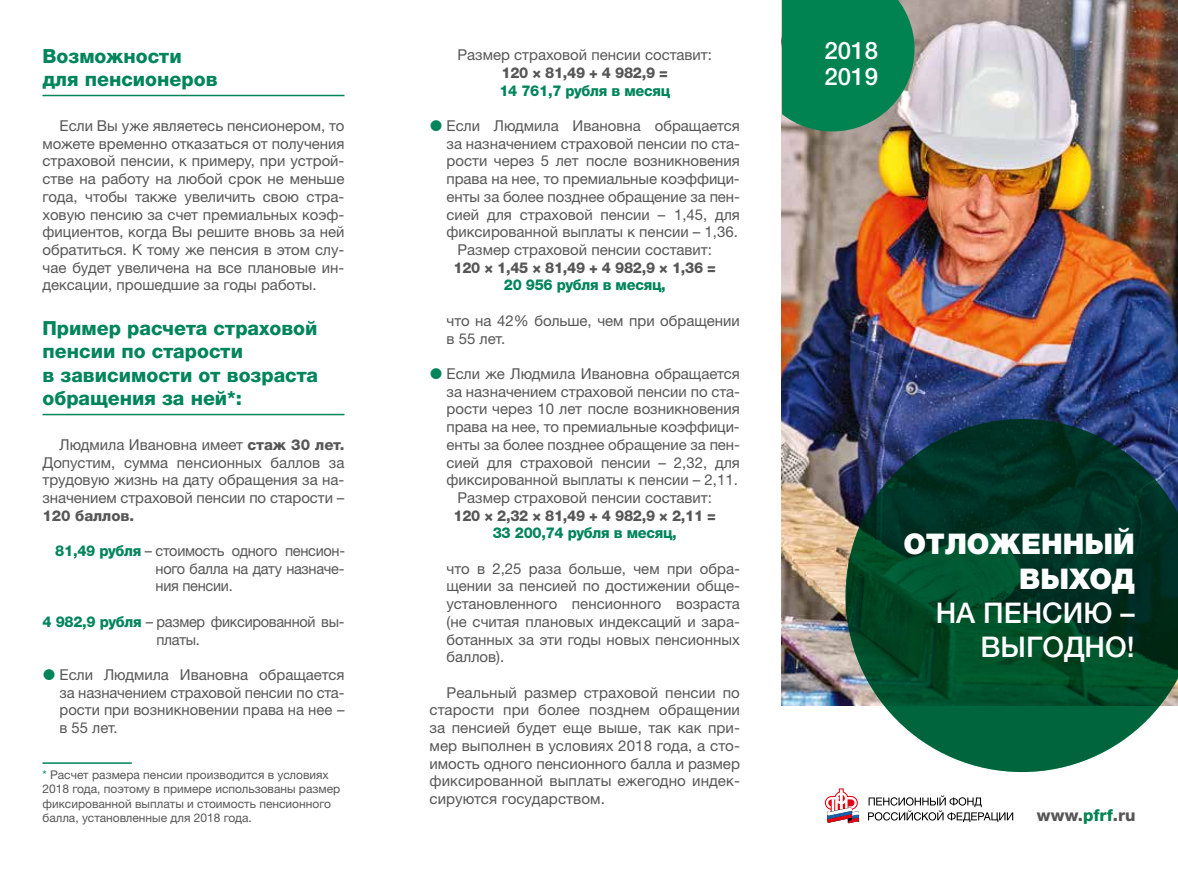
<style>
.page{position:relative;width:1178px;height:872px;background:#fff}
.page>*{position:absolute;margin:0;border:0;box-sizing:border-box;transform-origin:0 0}
.t1{font:500 28.5px/34.2px "Helvetica Neue LTW1 G";color:#fff;text-align:right}
.t2{font:900 28.5px/34.2px "Helvetica Neue LTW1 G";color:#fff;text-align:right}
.t3{font:500 24px/25.5px "Helvetica Neue LTW1 G";color:#fff}
.t4{font:800 19.5px/23.4px "Helvetica Neue LTW1 G";color:#00855a}
.t5{font:800 16.5px "Helvetica Neue LTW1 G";letter-spacing:.005em;color:#575756}
.t6{font:15px/17.7px "Helvetica Neue LTW1 G";color:#575756;text-align:justify}
.t7{font:800 15px "Helvetica Neue LTW1 G";letter-spacing:-.02em;color:#575756}
.t8{font:800 15px "Helvetica Neue LTW1 G";letter-spacing:-.02em;color:#00855a}
.t9{font:15px/17.7px "Helvetica Neue LTW1 G";letter-spacing:-.02em;color:#575756}
.t10{font:12px/14.4px "Helvetica Neue LTW1 G";color:#575756}
.s1{font-weight:800}
.s2{font-weight:800;color:#00855a}
.s3{color:#00855a}
.s4{color:#008251}
</style>
<div class="page">
<img style="left:782px;top:0;width:396px;height:705px">
<svg style="left:845px;top:419px;width:333px;height:353px;background:#1b5342"></svg>
<hr style="left:43px;top:95px;width:301px;height:1px;background:#00855a">
<hr style="left:43px;top:414px;width:301px;height:1px;background:#00855a">
<hr style="left:42px;top:762px;width:90px;height:2px;background:#00855a">
<svg style="left:782px;top:0;width:132px;height:131px;background:#118558"></svg>
<svg style="left:868px;top:795px;width:145px;height:27px"></svg>
<svg style="left:825px;top:788px;width:34px;height:35px"></svg>
<h3 class="t4" style="left:43px;top:44px;width:177px">Возможности для пенсионеров</h3>
<p class="t6" style="left:43px;top:117px;width:303px;text-indent:17px">Если Вы уже являетесь пенсионером, то можете временно отказаться от получения страховой пенсии, к примеру, при устрой&shy;стве на работу на любой срок не меньше года, чтобы также увеличить свою стра&shy;ховую пенсию за счет премиальных коэф&shy;фициентов, когда Вы решите вновь за ней обратиться. К тому же пенсия в этом слу&shy;чае будет увеличена на все плановые ин&shy;дексации, прошедшие за годы работы.</p>
<h3 class="t4" style="left:43px;top:316px;width:277px">Пример расчета страховой пенсии по старости<br>в зависимости от возраста обращения за ней*:</h3>
<p class="t6" style="left:43px;top:435px;width:303px;text-indent:17px">Людмила Ивановна имеет <span class="s1">стаж 30 лет.<br></span>Допустим, сумма пенсионных баллов за трудовую жизнь на дату обращения за на&shy;значением страховой пенсии по старости –</p>
<p class="t7" style="left:43px;top:506px;width:93px">120 баллов.</p>
<p class="t6" style="left:156px;top:542px;width:191px;text-indent:-100px"><span class="s2">81,49 рубля</span> – стоимость одного пенсион&shy;ного балла на дату назначе&shy;ния пенсии.</p>
<p class="t9" style="left:157px;top:612px;width:189px;text-indent:-114px"><span class="s2">4 982,9 рубля</span> – размер фиксированной вы&shy;платы.</p>
<p class="t6" style="left:60px;top:665px;width:286px">Если Людмила Ивановна обращается за назначением страховой пенсии по ста&shy;рости при возникновении права на нее – в 55 лет.</p>
<p class="t10" style="left:42px;top:767px;width:299px"><span class="s3">*</span> Расчет размера пенсии производится в условиях 2018 года, поэтому в примере использованы размер фиксированной выплаты и стоимость пенсионного балла, установленные для 2018 года.</p>
<p class="t6" style="left:457px;top:46px;width:256px">Размер страховой пенсии составит:</p>
<p class="t7" style="left:501px;top:64px;width:168px">120 × 81,49 + 4 982,9 =</p>
<p class="t8" style="left:499px;top:81px;width:172px">14 761,7 рубля в месяц</p>
<p class="t6" style="left:446px;top:117px;width:295px">Если Людмила Ивановна обращается</p>
<p class="t6" style="left:446px;top:134px;width:295px">за назначением страховой пенсии по ста-</p>
<p class="t6" style="left:446px;top:152px;width:295px">рости через 5 лет после возникновения</p>
<p class="t6" style="left:446px;top:170px;width:295px">права на нее, то премиальные коэффици-</p>
<p class="t6" style="left:446px;top:188px;width:295px">енты за более позднее обращение за пен-</p>
<p class="t6" style="left:446px;top:205px;width:295px">сией для страховой пенсии – 1,45, для</p>
<p class="t6" style="left:446px;top:223px;width:293px">фиксированной выплаты к пенсии – 1,36.</p>
<p class="t6" style="left:457px;top:241px;width:256px">Размер страховой пенсии составит:</p>
<p class="t7" style="left:453px;top:258px;width:264px">120 × 1,45 × 81,49 + 4 982,9 × 1,36 =</p>
<p class="t8" style="left:504px;top:276px;width:163px">20 956 рубля в месяц,</p>
<p class="t6" style="left:446px;top:311px;width:295px">что на 42% больше, чем при обращении в 55 лет.</p>
<p class="t6" style="left:446px;top:365px;width:295px">Если же Людмила Ивановна обращается</p>
<p class="t6" style="left:446px;top:382px;width:295px">за назначением страховой пенсии по ста-</p>
<p class="t6" style="left:446px;top:400px;width:295px">рости через 10 лет после возникновения</p>
<p class="t6" style="left:446px;top:418px;width:295px">права на нее, то премиальные коэффици-</p>
<p class="t6" style="left:446px;top:435px;width:295px">енты за более позднее обращение за пен-</p>
<p class="t6" style="left:446px;top:453px;width:295px">сией для страховой пенсии – 2,32, для</p>
<p class="t6" style="left:446px;top:471px;width:293px">фиксированной выплаты к пенсии – 2,11.</p>
<p class="t6" style="left:457px;top:488px;width:256px">Размер страховой пенсии составит:</p>
<p class="t7" style="left:453px;top:506px;width:264px">120 × 2,32 × 81,49 + 4 982,9 × 2,11 =</p>
<p class="t8" style="left:493px;top:524px;width:185px">33 200,74 рубля в месяц,</p>
<p class="t6" style="left:446px;top:559px;width:295px">что в 2,25 раза больше, чем при обра&shy;щении за пенсией по достижении обще&shy;установленного пенсионного возраста (не считая плановых индексаций и зара&shy;ботанных за эти годы новых пенсионных баллов).</p>
<p class="t6" style="left:429px;top:683px;width:312px;text-indent:17px">Реальный размер страховой пенсии по старости при более позднем обращении за пенсией будет еще выше, так как при&shy;мер выполнен в условиях 2018 года, а сто&shy;имость одного пенсионного балла и размер фиксированной выплаты ежегодно индек&shy;сируются государством.</p>
<h2 class="t3" style="left:824px;top:38px;width:55px">2018<br>2019</h2>
<h1 class="t2" style="left:903px;top:527px;width:233px">ОТЛОЖЕННЫЙ<br>ВЫХОД</h1>
<h1 class="t1" style="left:936px;top:595px;width:201px">НА ПЕНСИЮ –<br>ВЫГОДНО!</h1>
<p class="t5" style="left:1037px;top:805px;width:100px">www.<span class="s4">pfrf</span>.ru</p>
</div>
